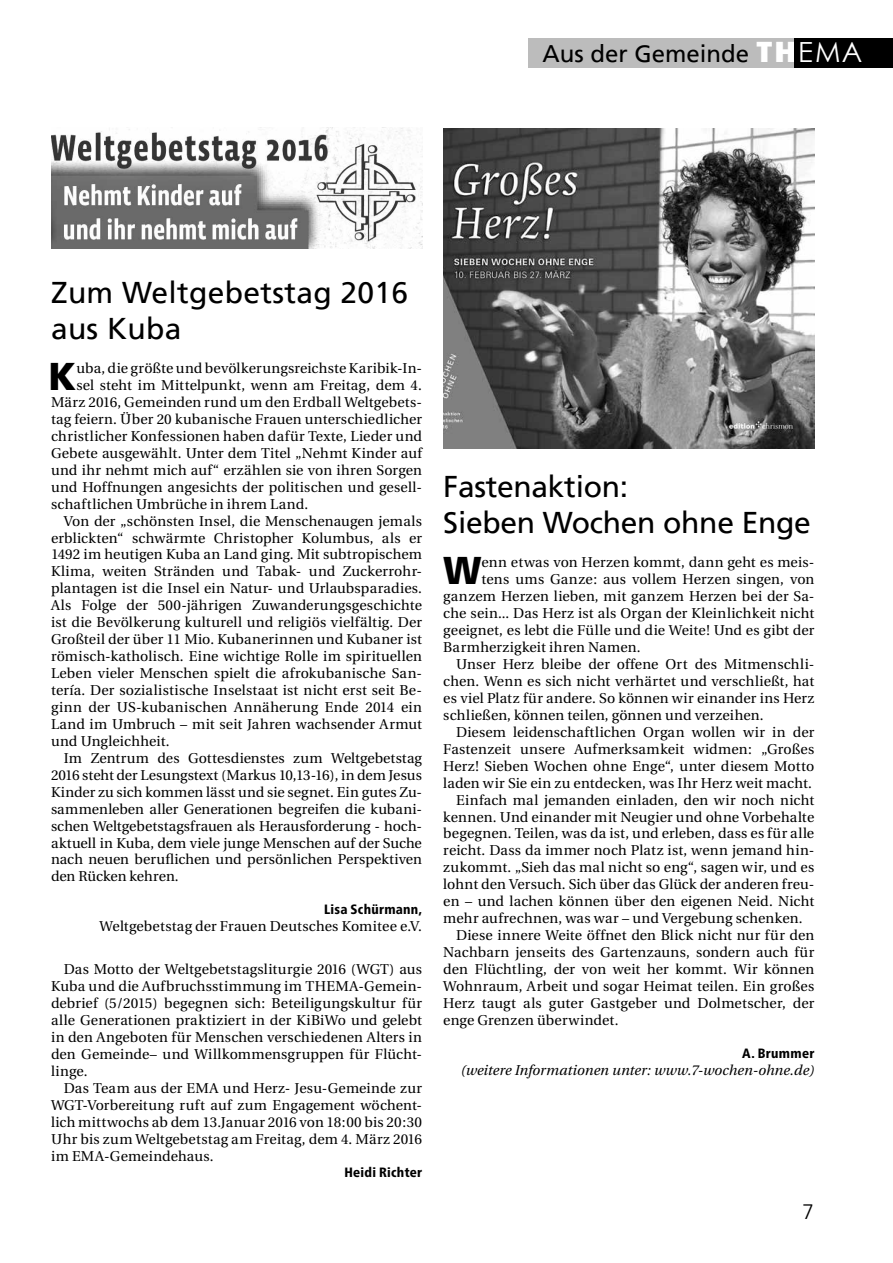
<style>
.page{position:relative;width:893px;height:1263px;background:#fff}
.page>*{position:absolute;margin:0;border:0;box-sizing:border-box;transform-origin:0 0}
.t1{font:900 38.55px "Frutiger CE";color:#000}
.t2{font:30px/36px "Frutiger LT";letter-spacing:-.01em;color:#000}
.t3{font:30px/36px "Frutiger LT";letter-spacing:.01em;color:#000}
.t4{font:24px "Frutiger LT";color:#000}
.t5{font:300 21px "Frutiger Neue LT Pro";color:#000}
.t6{font:14.25px/17px "Utopia";letter-spacing:.005em;color:#000;text-align:justify}
.t7{font:italic 14.25px "Utopia";letter-spacing:.005em;color:#000}
.t8{font:800 condensed 13.5px "Frutiger Neue LT Pro";letter-spacing:.02em;color:#000}
.s1{font-family:"Franklin Gothic";font-weight:800;font-size:30px;color:#fff}
.s2{font-family:"Century Gothic";font-size:27.75px;color:#fff}
</style>
<div class="page">
<div style="left:528px;top:38px;width:268px;height:30px;background:#bcbcbc"></div>
<div style="left:795px;top:38px;width:98px;height:30px;background:#000"></div>
<img style="left:51px;top:128px;width:371px;height:120px">
<img style="left:443px;top:129px;width:371px;height:320px">
<h3 class="t4" style="left:542px;top:39px;width:321px">Aus der Gemeinde <span class="s1">TH</span><span class="s2">EMA</span></h3>
<h2 class="t3" style="left:51px;top:275px;width:359px">Zum Weltgebetstag 2016 aus Kuba</h2>
<h1 class="t1" style="left:49px;top:354px;width:29px">K</h1>
<p class="t6" style="left:76px;top:360px;width:347px">uba, die größte und bevölkerungsreichste Karibik-In-</p>
<p class="t6" style="left:76px;top:377px;width:347px">sel steht im Mittelpunkt, wenn am Freitag, dem 4.</p>
<p class="t6" style="left:51px;top:394px;width:372px">März 2016, Gemeinden rund um den Erdball Weltgebets-</p>
<p class="t6" style="left:51px;top:411px;width:372px">tag feiern. Über 20 kubanische Frauen unterschiedlicher</p>
<p class="t6" style="left:51px;top:428px;width:372px">christlicher Konfessionen haben dafür Texte, Lieder und</p>
<p class="t6" style="left:51px;top:445px;width:373px">Gebete ausgewählt. Unter dem Titel „Nehmt Kinder auf</p>
<p class="t6" style="left:51px;top:462px;width:372px">und ihr nehmt mich auf“ erzählen sie von ihren Sorgen</p>
<p class="t6" style="left:51px;top:479px;width:372px">und Hoffnungen angesichts der politischen und gesell-</p>
<p class="t6" style="left:51px;top:496px;width:259px">schaftlichen Umbrüche in ihrem Land.</p>
<p class="t6" style="left:64px;top:512px;width:360px">Von der „schönsten Insel, die Menschenaugen jemals</p>
<p class="t6" style="left:51px;top:529px;width:372px">erblickten“ schwärmte Christopher Kolumbus, als er</p>
<p class="t6" style="left:51px;top:546px;width:372px">1492 im heutigen Kuba an Land ging. Mit subtropischem</p>
<p class="t6" style="left:51px;top:563px;width:372px">Klima, weiten Stränden und Tabak- und Zuckerrohr-</p>
<p class="t6" style="left:51px;top:580px;width:373px">plantagen ist die Insel ein Natur- und Urlaubsparadies.</p>
<p class="t6" style="left:51px;top:597px;width:372px">Als Folge der 500-jährigen Zuwanderungsgeschichte</p>
<p class="t6" style="left:51px;top:614px;width:372px">ist die Bevölkerung kulturell und religiös vielfältig. Der</p>
<p class="t6" style="left:51px;top:631px;width:373px">Großteil der über 11 Mio. Kubanerinnen und Kubaner ist</p>
<p class="t6" style="left:51px;top:648px;width:372px">römisch-katholisch. Eine wichtige Rolle im spirituellen</p>
<p class="t6" style="left:51px;top:665px;width:372px">Leben vieler Menschen spielt die afrokubanische San-</p>
<p class="t6" style="left:51px;top:682px;width:372px">tería. Der sozialistische Inselstaat ist nicht erst seit Be-</p>
<p class="t6" style="left:51px;top:699px;width:372px">ginn der US-kubanischen Annäherung Ende 2014 ein</p>
<p class="t6" style="left:51px;top:716px;width:372px">Land im Umbruch – mit seit Jahren wachsender Armut</p>
<p class="t6" style="left:51px;top:733px;width:120px">und Ungleichheit.</p>
<p class="t6" style="left:64px;top:750px;width:360px">Im Zentrum des Gottesdienstes zum Weltgebetstag</p>
<p class="t6" style="left:51px;top:767px;width:372px">2016 steht der Lesungstext (Markus 10,13-16), in dem Jesus</p>
<p class="t6" style="left:51px;top:784px;width:372px">Kinder zu sich kommen lässt und sie segnet. Ein gutes Zu-</p>
<p class="t6" style="left:51px;top:801px;width:372px">sammenleben aller Generationen begreifen die kubani-</p>
<p class="t6" style="left:51px;top:817px;width:372px">schen Weltgebetstagsfrauen als Herausforderung - hoch-</p>
<p class="t6" style="left:51px;top:834px;width:372px">aktuell in Kuba, dem viele junge Menschen auf der Suche</p>
<p class="t6" style="left:51px;top:851px;width:372px">nach neuen beruflichen und persönlichen Perspektiven</p>
<p class="t6" style="left:51px;top:868px;width:129px">den Rücken kehren.</p>
<p class="t8" style="left:324px;top:901px;width:99px">Lisa Schürmann,</p>
<p class="t6" style="left:100px;top:918px;width:324px">Weltgebetstag der Frauen Deutsches Komitee e.V.</p>
<p class="t6" style="left:51px;top:961px;width:373px;text-indent:13px">Das Motto der Weltgebetstagsliturgie 2016 (WGT) aus Kuba und die Aufbruchsstimmung im THEMA-Gemein&shy;debrief (5/2015) begegnen sich: Beteiligungskultur für alle Generationen praktiziert in der KiBiWo und gelebt in den Angeboten für Menschen verschiedenen Alters in den Gemeinde– und Willkommensgruppen für Flücht&shy;linge.</p>
<p class="t6" style="left:51px;top:1080px;width:372px;text-indent:13px">Das Team aus der EMA und Herz- Jesu-Gemeinde zur WGT-Vorbereitung ruft auf zum Engagement wöchent&shy;lich mittwochs ab dem 13.Januar 2016 von 18:00 bis 20:30<br>Uhr bis zum Weltgebetstag am Freitag, dem 4. März 2016 im EMA-Gemeindehaus.</p>
<p class="t8" style="left:344px;top:1164px;width:79px">Heidi Richter</p>
<h2 class="t2" style="left:443px;top:469px;width:369px">Fastenaktion:<br>Sieben Wochen ohne Enge</h2>
<h1 class="t1" style="left:443px;top:548px;width:40px">W</h1>
<p class="t6" style="left:481px;top:554px;width:334px">enn etwas von Herzen kommt, dann geht es meis-</p>
<p class="t6" style="left:481px;top:571px;width:334px">tens ums Ganze: aus vollem Herzen singen, von</p>
<p class="t6" style="left:443px;top:588px;width:372px">ganzem Herzen lieben, mit ganzem Herzen bei der Sa-</p>
<p class="t6" style="left:443px;top:605px;width:373px">che sein... Das Herz ist als Organ der Kleinlichkeit nicht</p>
<p class="t6" style="left:443px;top:622px;width:373px">geeignet, es lebt die Fülle und die Weite! Und es gibt der</p>
<p class="t6" style="left:443px;top:639px;width:199px">Barmherzigkeit ihren Namen.</p>
<p class="t6" style="left:456px;top:656px;width:360px">Unser Herz bleibe der offene Ort des Mitmenschli-</p>
<p class="t6" style="left:443px;top:673px;width:372px">chen. Wenn es sich nicht verhärtet und verschließt, hat</p>
<p class="t6" style="left:443px;top:690px;width:373px">es viel Platz für andere. So können wir einander ins Herz</p>
<p class="t6" style="left:443px;top:707px;width:322px">schließen, können teilen, gönnen und verzeihen.</p>
<p class="t6" style="left:456px;top:724px;width:360px">Diesem leidenschaftlichen Organ wollen wir in der</p>
<p class="t6" style="left:443px;top:741px;width:372px">Fastenzeit unsere Aufmerksamkeit widmen: „Großes</p>
<p class="t6" style="left:443px;top:758px;width:372px">Herz! Sieben Wochen ohne Enge“, unter diesem Motto</p>
<p class="t6" style="left:443px;top:775px;width:370px">laden wir Sie ein zu entdecken, was Ihr Herz weit macht.</p>
<p class="t6" style="left:456px;top:791px;width:360px">Einfach mal jemanden einladen, den wir noch nicht</p>
<p class="t6" style="left:443px;top:808px;width:372px">kennen. Und einander mit Neugier und ohne Vorbehalte</p>
<p class="t6" style="left:443px;top:825px;width:372px">begegnen. Teilen, was da ist, und erleben, dass es für alle</p>
<p class="t6" style="left:443px;top:842px;width:372px">reicht. Dass da immer noch Platz ist, wenn jemand hin-</p>
<p class="t6" style="left:443px;top:859px;width:372px">zukommt. „Sieh das mal nicht so eng“, sagen wir, und es</p>
<p class="t6" style="left:443px;top:876px;width:372px">lohnt den Versuch. Sich über das Glück der anderen freu-</p>
<p class="t6" style="left:443px;top:893px;width:372px">en – und lachen können über den eigenen Neid. Nicht</p>
<p class="t6" style="left:443px;top:910px;width:361px">mehr aufrechnen, was war – und Vergebung schenken.</p>
<p class="t6" style="left:456px;top:927px;width:360px">Diese innere Weite öffnet den Blick nicht nur für den</p>
<p class="t6" style="left:443px;top:944px;width:372px">Nachbarn jenseits des Gartenzauns, sondern auch für</p>
<p class="t6" style="left:443px;top:961px;width:372px">den Flüchtling, der von weit her kommt. Wir können</p>
<p class="t6" style="left:443px;top:978px;width:372px">Wohnraum, Arbeit und sogar Heimat teilen. Ein großes</p>
<p class="t6" style="left:443px;top:995px;width:372px">Herz taugt als guter Gastgeber und Dolmetscher, der</p>
<p class="t6" style="left:443px;top:1012px;width:177px">enge Grenzen überwindet.</p>
<p class="t8" style="left:742px;top:1045px;width:74px">A. Brummer</p>
<p class="t7" style="left:461px;top:1062px;width:355px">(weitere Informationen unter: www.7-wochen-ohne.de)</p>
<h3 class="t5" style="left:802px;top:1199px;width:14px">7</h3>
</div>
